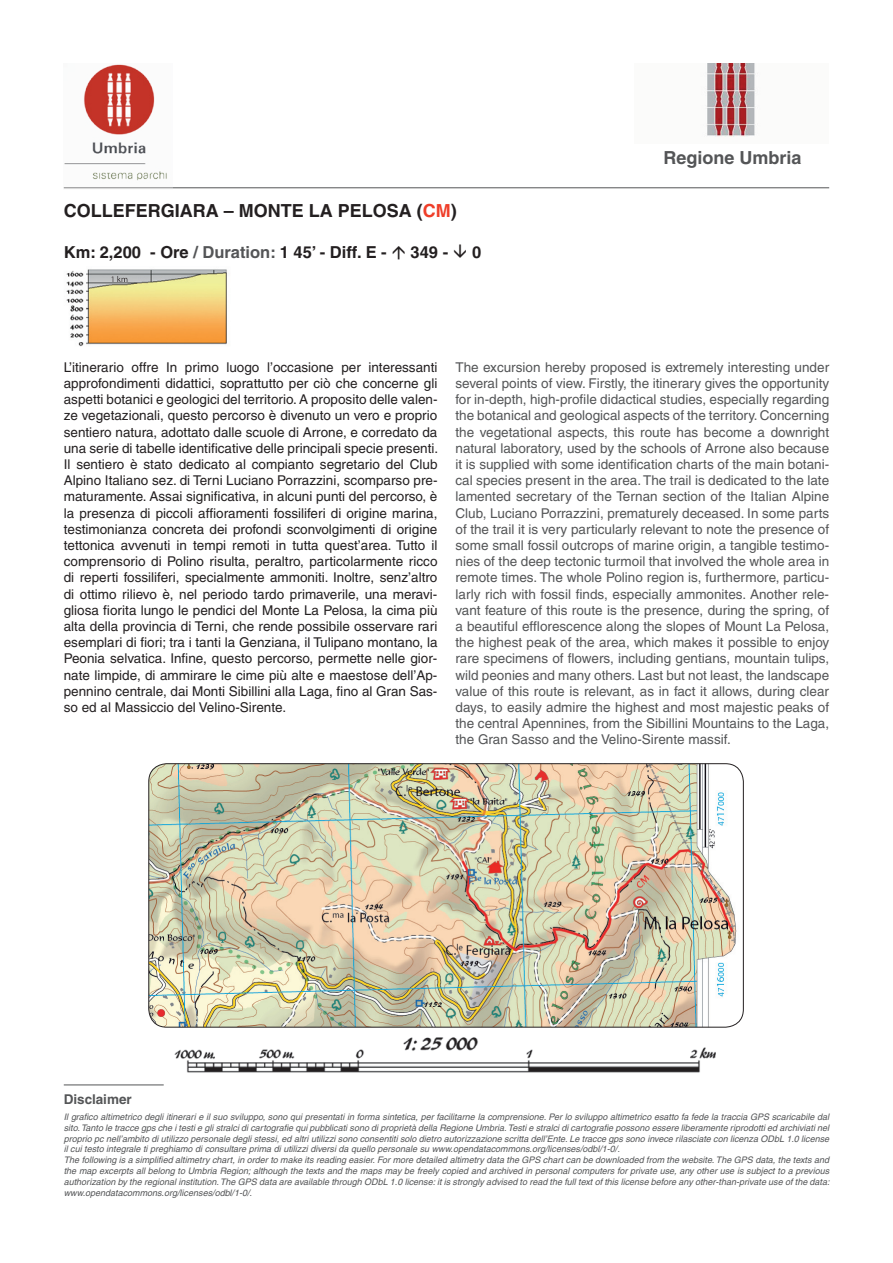
<style>
.page{position:relative;width:893px;height:1263px;background:#fff}
.page>*{position:absolute;margin:0;border:0;box-sizing:border-box;transform-origin:0 0}
.t1{font:700 18px "Helvetica";color:#231f20}
.t2{font:700 18px "Helvetica";color:#545557}
.t3{font:700 16.5px "Helvetica";color:#231f20}
.t4{font:13.5px/16.2px "Helvetica";color:#545557;text-align:justify}
.t5{font:13.5px/16.2px "Helvetica";color:#231f20;text-align:justify}
.t6{font:700 13.5px "Helvetica";color:#545557}
.t7{font:italic 9px/10.8px "Helvetica";color:#545557}
.s1{color:#ef3e29}
.s2{color:#545557}
</style>
<div class="page">
<hr style="left:64px;top:187px;width:765px;height:1px;background:#545557">
<img style="left:174px;top:1037px;width:542px;height:36px">
<img style="left:64px;top:64px;width:108px;height:125px">
<img style="left:706px;top:64px;width:52px;height:73px">
<hr style="left:64px;top:1084px;width:100px;height:1px;background:#545557">
<img style="left:66px;top:269px;width:161px;height:78px">
<svg style="left:111px;top:276px;width:16px;height:6px"></svg>
<img style="left:149px;top:764px;width:594px;height:263px">
<div style="left:148px;top:763px;width:596px;height:264px;border:1px solid #231f20;border-radius:18px"></div>
<h1 class="t1" style="left:64px;top:199px;width:395px">COLLEFERGIARA – MONTE LA PELOSA (<span class="s1">CM</span>)</h1>
<p class="t3" style="left:64px;top:242px;width:324px">Km: 2,200 - Ore <span class="s2">/ Duration:</span> 1 45’ - Diff. E -</p>
<p class="t3" style="left:411px;top:242px;width:39px">349 -</p>
<p class="t3" style="left:472px;top:242px;width:11px">0</p>
<h1 class="t2" style="left:663px;top:147px;width:140px">Regione Umbria</h1>
<p class="t5" style="left:64px;top:359px;width:376px">L’itinerario offre In primo luogo l’occasione per interessanti approfondimenti didattici, soprattutto per ciò che concerne gli aspetti botanici e geologici del territorio. A proposito delle valen&shy;ze vegetazionali, questo percorso è divenuto un vero e proprio sentiero natura, adottato dalle scuole di Arrone, e corredato da una serie di tabelle identificative delle principali specie presenti.<br>Il sentiero è stato dedicato al compianto segretario del Club Alpino Italiano sez. di Terni Luciano Porrazzini, scomparso pre&shy;maturamente. Assai significativa, in alcuni punti del percorso, è la presenza di piccoli affioramenti fossiliferi di origine marina, testimonianza concreta dei profondi sconvolgimenti di origine tettonica avvenuti in tempi remoti in tutta quest’area. Tutto il comprensorio di Polino risulta, peraltro, particolarmente ricco di reperti fossiliferi, specialmente ammoniti. Inoltre, senz’altro di ottimo rilievo è, nel periodo tardo primaverile, una meravi&shy;gliosa fiorita lungo le pendici del Monte La Pelosa, la cima più alta della provincia di Terni, che rende possibile osservare rari esemplari di fiori; tra i tanti la Genziana, il Tulipano montano, la Peonia selvatica. Infine, questo percorso, permette nelle gior&shy;nate limpide, di ammirare le cime più alte e maestose dell’Ap&shy;pennino centrale, dai Monti Sibillini alla Laga, fino al Gran Sas&shy;so ed al Massiccio del Velino-Sirente.</p>
<p class="t4" style="left:455px;top:359px;width:375px">The excursion hereby proposed is extremely interesting under several points of view. Firstly, the itinerary gives the opportunity for in-depth, high-profile didactical studies, especially regarding the botanical and geological aspects of the territory. Concerning the vegetational aspects, this route has become a downright natural laboratory, used by the schools of Arrone also because it is supplied with some identification charts of the main botani&shy;cal species present in the area. The trail is dedicated to the late lamented secretary of the Ternan section of the Italian Alpine Club, Luciano Porrazzini, prematurely deceased. In some parts of the trail it is very particularly relevant to note the presence of some small fossil outcrops of marine origin, a tangible testimo&shy;nies of the deep tectonic turmoil that involved the whole area in remote times. The whole Polino region is, furthermore, particu&shy;larly rich with fossil finds, especially ammonites. Another rele&shy;vant feature of this route is the presence, during the spring, of a beautiful efflorescence along the slopes of Mount La Pelosa, the highest peak of the area, which makes it possible to enjoy rare specimens of flowers, including gentians, mountain tulips, wild peonies and many others. Last but not least, the landscape value of this route is relevant, as in fact it allows, during clear days, to easily admire the highest and most majestic peaks of the central Apennines, from the Sibillini Mountains to the Laga, the Gran Sasso and the Velino-Sirente massif.</p>
<p class="t6" style="left:64px;top:1091px;width:70px">Disclaimer</p>
<p class="t7" style="left:64px;top:1111px;width:767px">Il grafico altimetrico degli itinerari e il suo sviluppo, sono qui presentati in forma sintetica, per facilitarne la comprensione. Per lo sviluppo altimetrico esatto fa fede la traccia GPS scaricabile dal sito. Tanto le tracce gps che i testi e gli stralci di cartografie qui pubblicati sono di proprietà della Regione Umbria. Testi e stralci di cartografie possono essere liberamente riprodotti ed archiviati nel proprio pc nell’ambito di utilizzo personale degli stessi, ed altri utilizzi sono consentiti solo dietro autorizzazione scritta dell’Ente. Le tracce gps sono invece rilasciate con licenza ODbL 1.0 license il cui testo integrale ti preghiamo di consultare prima di utilizzi diversi da quello personale su www.opendatacommons.org/licenses/odbl/1-0/.<br>The following is a simplified altimetry chart, in order to make its reading easier. For more detailed altimetry data the GPS chart can be downloaded from the website. The GPS data, the texts and the map excerpts all belong to Umbria Region; although the texts and the maps may be freely copied and archived in personal computers for private use, any other use is subject to a previous authorization by the regional institution. The GPS data are available through ODbL 1.0 license: it is strongly advised to read the full text of this license before any other-than-private use of the data: www.opendatacommons.org/licenses/odbl/1-0/.</p>
</div>
